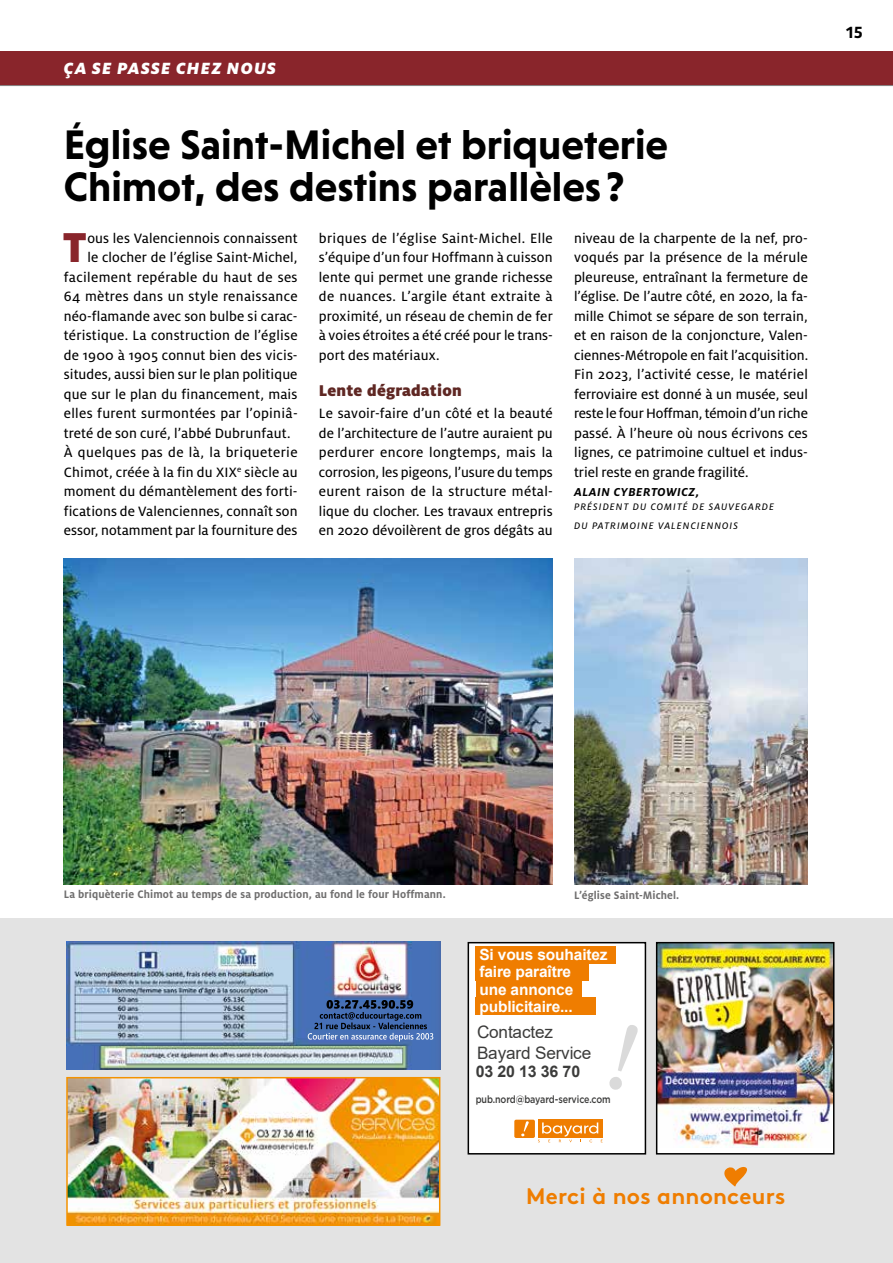
<style>
.page{position:relative;width:893px;height:1263px;background:#fff}
.page>*{position:absolute;margin:0;border:0;box-sizing:border-box;transform-origin:0 0}
.t1{font:900 46.35px "Milo OT";color:#89252b;scale:.95 1}
.t2{font:700 42px/42px "Niveau Grotesk";color:#000}
.t3{font:300 42px "Nirmala UI";color:#000}
.t4{font:700 22.5px "Brown";letter-spacing:.01em;color:#ef7d00}
.t5{font:italic 900 18px "Milo OT";letter-spacing:.07em;color:#fff}
.t6{font:17.25px/20.9px "Arial";letter-spacing:-.01em;color:#3c3c3b}
.t7{font:900 17.25px "Milo OT";letter-spacing:.01em;color:#5f2723}
.t8{font:700 16.5px "Pluto Cond";color:#000}
.t9{font:700 16.05px "Arial";letter-spacing:-.01em;color:#3c3c3b}
.t10{font:700 15.45px/17.1px "Arial";letter-spacing:-.01em;color:#fff}
.t11{font:15px/19.5px "Milo OT Text";letter-spacing:.01em;color:#000;text-align:justify}
.t12{font:italic 700 12.75px "Milo OT";letter-spacing:.04em;color:#000}
.t13{font:700 12px "Milo OT";letter-spacing:.01em;color:#706f6f;scale:.95 1}
.t14{font:10.5px/19.5px "Milo OT Text Ita";letter-spacing:.1em;color:#000}
.t15{font:500 10.5px "Gotham";letter-spacing:-.01em;color:#3c3c3b;scale:.85 1}
</style>
<div class="page">
<img style="left:64px;top:558px;width:489px;height:326px">
<img style="left:574px;top:558px;width:234px;height:326px">
<div style="left:0;top:51px;width:893px;height:34px;background:#89252b"></div>
<hr style="left:0;top:85px;width:893px;height:1px;background:#878787">
<div style="left:5px;top:918px;width:888px;height:345px;background:#e3e3e3"></div>
<img style="left:66px;top:942px;width:374px;height:127px">
<img style="left:69px;top:1080px;width:368px;height:143px">
<div style="left:66px;top:1077px;width:374px;height:149px;border:2px solid #f39200"></div>
<svg style="left:724px;top:1167px;width:23px;height:19px"></svg>
<div style="left:468px;top:943px;width:177px;height:211px;background:#fff"></div>
<div style="left:468px;top:942px;width:178px;height:212px;border:2px solid #000"></div>
<div style="left:476px;top:997px;width:120px;height:18px;background:#ef7d00"></div>
<div style="left:476px;top:980px;width:105px;height:18px;background:#ef7d00"></div>
<div style="left:476px;top:946px;width:140px;height:17px;background:#ef7d00"></div>
<div style="left:476px;top:963px;width:113px;height:18px;background:#ef7d00"></div>
<div style="left:514px;top:1120px;width:21px;height:18px;background:#ef7d00;border-radius:2px"></div>
<div style="left:538px;top:1120px;width:65px;height:18px;background:#ef7d00"></div>
<svg style="left:538px;top:1122px;width:65px;height:20px"></svg>
<svg style="left:521px;top:1121px;width:8px;height:15px"></svg>
<svg style="left:609px;top:1025px;width:29px;height:65px"></svg>
<img style="left:659px;top:945px;width:172px;height:202px">
<div style="left:656px;top:942px;width:178px;height:212px;border:2px solid #000"></div>
<p class="t5" style="left:64px;top:58px;width:214px">ÇA SE PASSE CHEZ NOUS</p>
<h2 class="t2" style="left:64px;top:123px;width:606px">Église Saint-Michel et briqueterie<br>Chimot, des destins parallèles ?</h2>
<h1 class="t1" style="left:63px;top:221px;width:27px">T</h1>
<p class="t11" style="left:87px;top:228px;width:212px">ous les Valenciennois connaissent</p>
<p class="t11" style="left:319px;top:228px;width:235px">briques de l’église Saint-Michel. Elle s’équipe d’un four Hoffmann à cuisson lente qui permet une grande richesse de nuances. L’argile étant extraite à proximité, un réseau de chemin de fer à voies étroites a été créé pour le trans&shy;port des matériaux.</p>
<p class="t7" style="left:319px;top:380px;width:144px">Lente dégradation</p>
<p class="t11" style="left:319px;top:404px;width:235px">Le savoir-faire d’un côté et la beauté de l’architecture de l’autre auraient pu perdurer encore longtemps, mais la corrosion, les pigeons, l’usure du temps eurent raison de la structure métal&shy;lique du clocher. Les travaux entrepris en 2020 dévoilèrent de gros dégâts au</p>
<p class="t11" style="left:574px;top:228px;width:236px">niveau de la charpente de la nef, pro&shy;voqués par la présence de la mérule pleureuse, entraînant la fermeture de l’église. De l’autre côté, en 2020, la fa&shy;mille Chimot se sépare de son terrain, et en raison de la conjoncture, Valen&shy;ciennes-Métropole en fait l’acquisition.<br>Fin 2023, l’activité cesse, le matériel ferroviaire est donné à un musée, seul reste le four Hoffman, témoin d’un riche passé. À l’heure où nous écrivons ces lignes, ce patrimoine cultuel et indus&shy;triel reste en grande fragilité.</p>
<p class="t12" style="left:574px;top:485px;width:127px">ALAIN CYBERTOWICZ,</p>
<p class="t14" style="left:574px;top:497px;width:201px">PRÉSIDENT DU COMITÉ DE SAUVEGARDE<br>DU PATRIMOINE VALENCIENNOIS</p>
<h2 class="t3" style="left:381px;top:228px;width:146px">N° 2029</h2>
<p class="t11" style="left:87px;top:248px;width:212px">le clocher de l’église Saint-Michel,</p>
<p class="t11" style="left:64px;top:267px;width:235px">facilement repérable du haut de ses</p>
<p class="t11" style="left:64px;top:287px;width:235px">64 mètres dans un style renaissance</p>
<p class="t11" style="left:64px;top:306px;width:235px">néo-flamande avec son bulbe si carac-</p>
<p class="t11" style="left:64px;top:326px;width:235px">téristique. La construction de l’église</p>
<p class="t11" style="left:64px;top:345px;width:235px">de 1900 à 1905 connut bien des vicis-</p>
<p class="t11" style="left:64px;top:365px;width:235px">situdes, aussi bien sur le plan politique</p>
<p class="t11" style="left:64px;top:384px;width:235px">que sur le plan du financement, mais</p>
<p class="t11" style="left:64px;top:404px;width:235px">elles furent surmontées par l’opiniâ-</p>
<p class="t11" style="left:64px;top:423px;width:228px">treté de son curé, l’abbé Dubrunfaut.</p>
<p class="t11" style="left:64px;top:443px;width:235px">À quelques pas de là, la briqueterie</p>
<p class="t11" style="left:64px;top:462px;width:235px">Chimot, créée à la fin du XIX<sup>e</sup> siècle au</p>
<p class="t11" style="left:64px;top:482px;width:235px">moment du démantèlement des forti-</p>
<p class="t11" style="left:64px;top:501px;width:235px">fications de Valenciennes, connaît son</p>
<p class="t11" style="left:64px;top:521px;width:235px">essor, notamment par la fourniture des</p>
<h2 class="t3" style="left:380px;top:379px;width:148px">PAGE 13</h2>
<p class="t8" style="left:846px;top:23px;width:18px">15</p>
<p class="t13" style="left:64px;top:888px;width:403px">La briquèterie Chimot au temps de sa production, au fond le four Hoffmann.</p>
<p class="t13" style="left:574px;top:889px;width:112px">L’église Saint-Michel.</p>
<p class="t10" style="left:479px;top:946px;width:130px">Si vous souhaitez faire paraître</p>
<p class="t10" style="left:479px;top:981px;width:95px">une annonce</p>
<p class="t10" style="left:479px;top:998px;width:95px">publicitaire...</p>
<p class="t6" style="left:477px;top:1021px;width:116px">Contactez<br>Bayard Service</p>
<p class="t9" style="left:476px;top:1060px;width:106px">03 20 13 36 70</p>
<p class="t15" style="left:476px;top:1092px;width:160px">pub.nord@bayard-service.com</p>
<h3 class="t4" style="left:526px;top:1178px;width:261px">Merci à nos annonceurs</h3>
</div>
